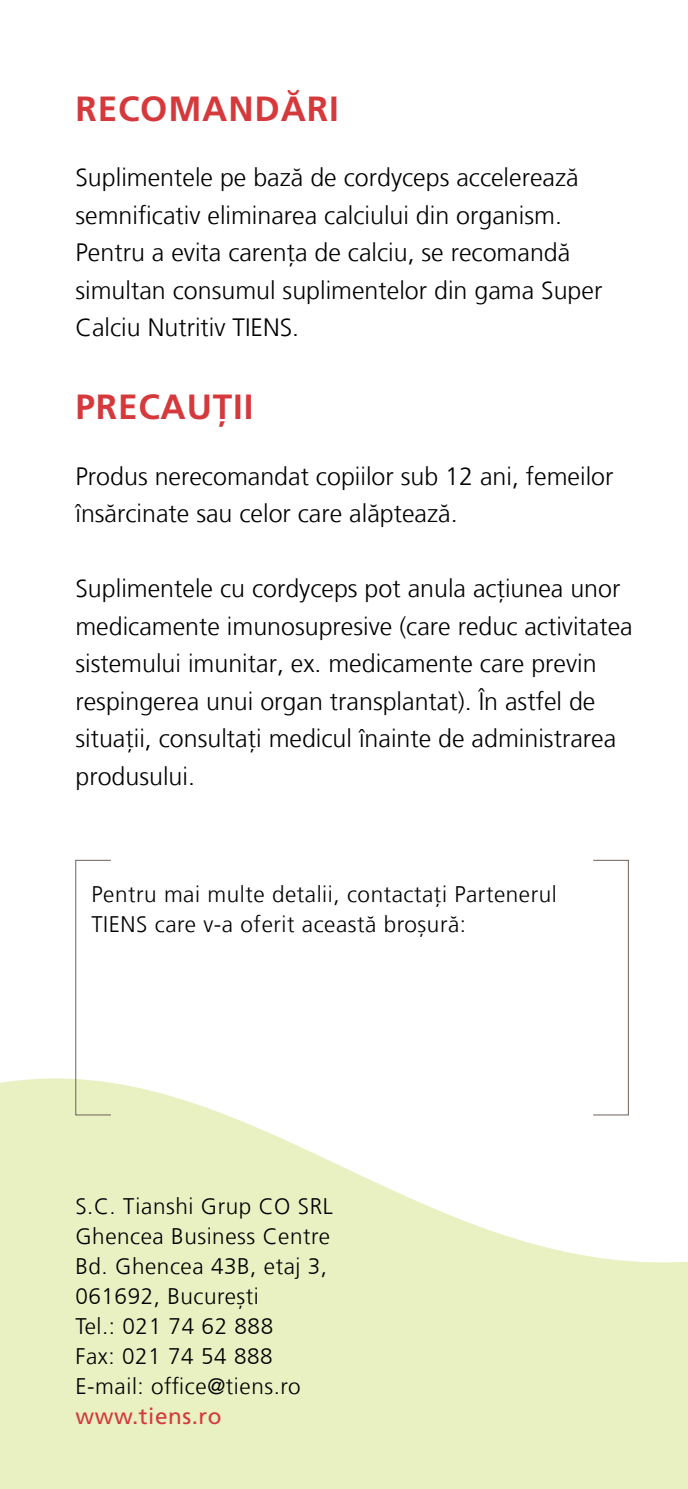
<style>
.page{position:relative;width:688px;height:1489px;background:#fff}
.page>*{position:absolute;margin:0;border:0;box-sizing:border-box;transform-origin:0 0}
.t1{font:700 35px "Frutiger LT Com";letter-spacing:.025em;color:#d5393c}
.t2{font:300 25px/37.5px "Frutiger LT Com";color:#000}
.t3{font:300 22.5px/30px "Frutiger LT Com";letter-spacing:.025em;color:#000}
.t4{font:22.5px "Frutiger LT Com";letter-spacing:.025em;color:#d5393c}
</style>
<div class="page">
<svg style="left:0;top:1040px;width:687px;height:448px;fill:#e9f0c2"></svg>
<svg style="left:75px;top:859px;width:553px;height:256px"></svg>
<h1 class="t1" style="left:75px;top:88px;width:265px">RECOMANDĂRI</h1>
<p class="t2" style="left:75px;top:159px;width:528px">Suplimentele pe bază de cordyceps accelerează semnificativ eliminarea calciului din organism.<br>Pentru a evita carența de calciu, se recomandă simultan consumul suplimentelor din gama Super Calciu Nutritiv TIENS.</p>
<h1 class="t1" style="left:75px;top:386px;width:179px">PRECAUŢII</h1>
<p class="t2" style="left:75px;top:457px;width:539px">Produs nerecomandat copiilor sub 12 ani, femeilor însărcinate sau celor care alăptează.</p>
<p class="t2" style="left:75px;top:570px;width:558px">Suplimentele cu cordyceps pot anula acțiunea unor medicamente imunosupresive (care reduc activitatea sistemului imunitar, ex. medicamente care previn respingerea unui organ transplantat). În astfel de situații, consultați medicul înainte de administrarea produsului.</p>
<p class="t3" style="left:91px;top:879px;width:467px">Pentru mai multe detalii, contactați Partenerul<br>TIENS care v-a oferit această broșură:</p>
<p class="t3" style="left:75px;top:1190px;width:259px">S.C. Tianshi Grup CO SRL<br>Ghencea Business Centre<br>Bd. Ghencea 43B, etaj 3,<br>061692, București<br>Tel.: 021 74 62 888<br>Fax: 021 74 54 888<br>E-mail: office@tiens.ro</p>
<p class="t4" style="left:75px;top:1402px;width:148px">www.tiens.ro</p>
</div>
